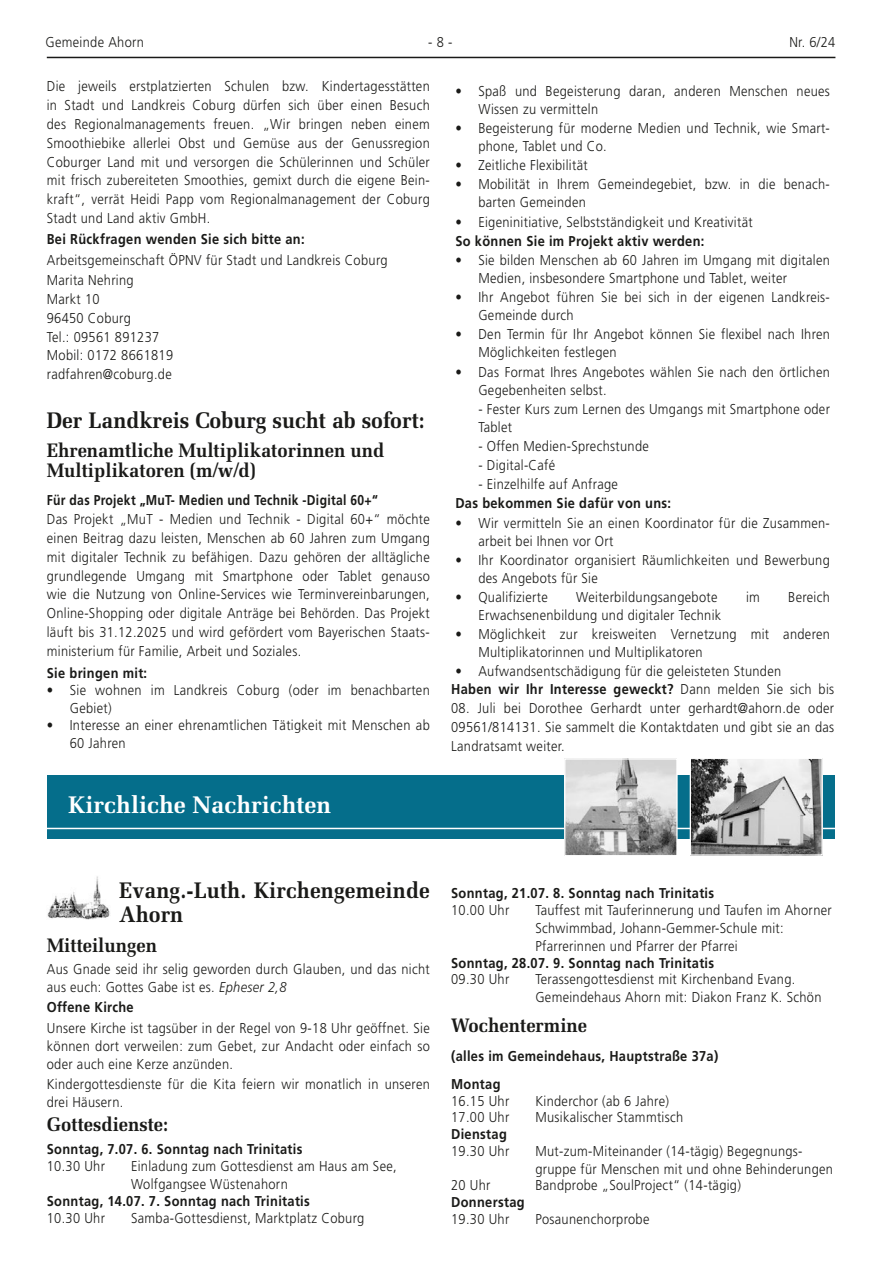
<style>
.page{position:relative;width:881px;height:1263px;background:#fff}
.page>*{position:absolute;margin:0;border:0;box-sizing:border-box;transform-origin:0 0}
.t1{font:700 24px "Melior LT";color:#fff}
.t2{font:700 22.5px/24.3px "Melior LT";color:#1a1a18;scale:.95 1}
.t3{font:700 19.5px/20.2px "Melior LT";color:#1a1a18;scale:.95 1}
.t4{font:300 14.25px/18px "Frutiger LT";letter-spacing:.025em;color:#1a1a18;scale:.9 1}
.t5{font:700 14.25px/28.2px "Frutiger LT";letter-spacing:.025em;color:#1a1a18;scale:.9 1}
.t6{font:700 14.25px "Frutiger LT";letter-spacing:.025em;color:#1a1a18;scale:.85 1}
.s1{font-weight:700}
.s2{font-style:italic}
</style>
<div class="page">
<hr style="left:47px;top:57px;width:788px;height:1px;background:#1a1a18">
<div style="left:47px;top:775px;width:786px;height:63px;background:#056e8b"></div>
<hr style="left:47px;top:828px;width:786px;height:1px;background:#fff">
<img style="left:691px;top:760px;width:129px;height:94px">
<div style="left:689px;top:758px;width:133px;height:98px;border:1px solid #fff"></div>
<img style="left:566px;top:760px;width:109px;height:94px">
<div style="left:564px;top:758px;width:113px;height:98px;border:1px solid #fff"></div>
<img style="left:47px;top:876px;width:63px;height:43px">
<p class="t4" style="left:45px;top:33px;width:111px">Gemeinde Ahorn</p>
<p class="t4" style="left:428px;top:33px;width:28px">- 8 -</p>
<p class="t4" style="left:789px;top:33px;width:53px">Nr. 6/24</p>
<p class="t4" style="left:478px;top:82px;width:392px;text-indent:-23px">• Spaß und Begeisterung daran, anderen Menschen neues<br>Wissen zu vermitteln</p>
<p class="t4" style="left:478px;top:119px;width:392px;text-indent:-23px">• Begeisterung für moderne Medien und Technik, wie Smart&shy;phone, Tablet und Co.</p>
<p class="t4" style="left:455px;top:156px;width:148px">• Zeitliche Flexibilität</p>
<p class="t4" style="left:478px;top:176px;width:392px;text-indent:-23px">• Mobilität in Ihrem Gemeindegebiet, bzw. in die benach&shy;barten Gemeinden</p>
<p class="t4" style="left:455px;top:213px;width:332px">• Eigeninitiative, Selbstständigkeit und Kreativität</p>
<p class="t5" style="left:455px;top:227px;width:278px">So können Sie im Projekt aktiv werden:</p>
<p class="t4" style="left:478px;top:251px;width:392px;text-indent:-23px">• Sie bilden Menschen ab 60 Jahren im Umgang mit digitalen<br>Medien, insbesondere Smartphone und Tablet, weiter</p>
<p class="t4" style="left:478px;top:288px;width:392px;text-indent:-23px">• Ihr Angebot führen Sie bei sich in der eigenen Landkreis-<br>Gemeinde durch</p>
<p class="t4" style="left:478px;top:326px;width:392px;text-indent:-23px">• Den Termin für Ihr Angebot können Sie flexibel nach Ihren<br>Möglichkeiten festlegen</p>
<p class="t4" style="left:478px;top:363px;width:392px;text-indent:-23px">• Das Format Ihres Angebotes wählen Sie nach den örtlichen<br>Gegebenheiten selbst.</p>
<p class="t4" style="left:478px;top:400px;width:392px">- Fester Kurs zum Lernen des Umgangs mit Smartphone oder<br>Tablet</p>
<p class="t4" style="left:478px;top:437px;width:191px">- Offen Medien-Sprechstunde</p>
<p class="t4" style="left:478px;top:456px;width:87px">- Digital-Café</p>
<p class="t4" style="left:478px;top:476px;width:157px">- Einzelhilfe auf Anfrage</p>
<p class="t5" style="left:455px;top:489px;width:241px">Das bekommen Sie dafür von uns:</p>
<p class="t4" style="left:478px;top:514px;width:392px;text-indent:-23px">• Wir vermitteln Sie an einen Koordinator für die Zusammen&shy;arbeit bei Ihnen vor Ort</p>
<p class="t4" style="left:478px;top:551px;width:392px;text-indent:-23px">• Ihr Koordinator organisiert Räumlichkeiten und Bewerbung des Angebots für Sie</p>
<p class="t4" style="left:455px;top:588px;width:104px">• Qualifizierte</p>
<p class="t4" style="left:576px;top:588px;width:158px">Weiterbildungsangebote</p>
<p class="t4" style="left:745px;top:588px;width:17px">im</p>
<p class="t4" style="left:788px;top:588px;width:48px">Bereich</p>
<p class="t4" style="left:478px;top:606px;width:271px">Erwachsenenbildung und digitaler Technik</p>
<p class="t4" style="left:478px;top:625px;width:392px;text-indent:-23px">• Möglichkeit zur kreisweiten Vernetzung mit anderen<br>Multiplikatorinnen und Multiplikatoren</p>
<p class="t4" style="left:451px;top:663px;width:427px">• Aufwandsentschädigung für die geleisteten Stunden<br><span class="s1">Haben wir Ihr Interesse geweckt?</span> Dann melden Sie sich bis</p>
<p class="t4" style="left:451px;top:699px;width:427px;line-height:18.8px;text-align:justify">08. Juli bei Dorothee Gerhardt unter gerhardt@ahorn.de oder 09561/814131. Sie sammelt die Kontaktdaten und gibt sie an das Landratsamt weiter.</p>
<p class="t4" style="left:47px;top:77px;width:427px;line-height:18.8px;text-align:justify">Die jeweils erstplatzierten Schulen bzw. Kindertagesstätten in Stadt und Landkreis Coburg dürfen sich über einen Besuch des Regionalmanagements freuen. „Wir bringen neben einem Smoothiebike allerlei Obst und Gemüse aus der Genussregion Coburger Land mit und versorgen die Schülerinnen und Schüler mit frisch zubereiteten Smoothies, gemixt durch die eigene Bein&shy;kraft“, verrät Heidi Papp vom Regionalmanagement der Coburg Stadt und Land aktiv GmbH.</p>
<p class="t5" style="left:47px;top:225px;width:288px">Bei Rückfragen wenden Sie sich bitte an:</p>
<p class="t4" style="left:47px;top:249px;width:380px;line-height:20.9px">Arbeitsgemeinschaft ÖPNV für Stadt und Landkreis Coburg<br>Marita Nehring</p>
<p class="t4" style="left:47px;top:290px;width:142px;line-height:18.8px">Markt 10<br>96450 Coburg<br>Tel.: 09561 891237<br>Mobil: 0172 8661819 radfahren@coburg.de</p>
<h2 class="t2" style="left:47px;top:408px;width:399px">Der Landkreis Coburg sucht ab sofort:</h2>
<h3 class="t3" style="left:47px;top:440px;width:357px">Ehrenamtliche Multiplikatorinnen und<br>Multiplikatoren (m/w/d)</h3>
<p class="t6" style="left:47px;top:491px;width:391px">Für das Projekt „MuT- Medien und Technik -Digital 60+“</p>
<p class="t4" style="left:47px;top:510px;width:427px;line-height:18.8px;text-align:justify">Das Projekt „MuT - Medien und Technik - Digital 60+“ möchte einen Beitrag dazu leisten, Menschen ab 60 Jahren zum Umgang mit digitaler Technik zu befähigen. Dazu gehören der alltägliche grundlegende Umgang mit Smartphone oder Tablet genauso wie die Nutzung von Online-Services wie Terminvereinbarungen, Online-Shopping oder digitale Anträge bei Behörden. Das Projekt läuft bis 31.12.2025 und wird gefördert vom Bayerischen Staats&shy;ministerium für Familie, Arbeit und Soziales.</p>
<p class="t5" style="left:47px;top:659px;width:113px">Sie bringen mit:</p>
<p class="t4" style="left:70px;top:681px;width:401px;text-indent:-23px">• Sie wohnen im Landkreis Coburg (oder im benachbarten<br>Gebiet)</p>
<p class="t4" style="left:70px;top:716px;width:401px;text-indent:-23px">• Interesse an einer ehrenamtlichen Tätigkeit mit Menschen ab<br>60 Jahren</p>
<h1 class="t1" style="left:68px;top:790px;width:264px">Kirchliche Nachrichten</h1>
<h2 class="t2" style="left:119px;top:878px;width:328px">Evang.-Luth. Kirchengemeinde<br>Ahorn</h2>
<h3 class="t3" style="left:47px;top:935px;width:117px">Mitteilungen</h3>
<p class="t4" style="left:47px;top:961px;width:427px">Aus Gnade seid ihr selig geworden durch Glauben, und das nicht aus euch: Gottes Gabe ist es. <span class="s2">Epheser 2,8</span></p>
<p class="t5" style="left:47px;top:993px;width:98px">Offene Kirche</p>
<p class="t4" style="left:47px;top:1019px;width:427px;text-align:justify">Unsere Kirche ist tagsüber in der Regel von 9-18 Uhr geöffnet. Sie können dort verweilen: zum Gebet, zur Andacht oder einfach so oder auch eine Kerze anzünden.</p>
<p class="t4" style="left:47px;top:1075px;width:427px">Kindergottesdienste für die Kita feiern wir monatlich in unseren drei Häusern.</p>
<h3 class="t3" style="left:47px;top:1113px;width:129px">Gottesdienste:</h3>
<p class="t5" style="left:47px;top:1135px;width:285px">Sonntag, 7.07. 6. Sonntag nach Trinitatis</p>
<p class="t4" style="left:47px;top:1157px;width:66px">10.30 Uhr</p>
<p class="t4" style="left:131px;top:1157px;width:296px">Einladung zum Gottesdienst am Haus am See,<br>Wolfgangsee Wüstenahorn</p>
<p class="t5" style="left:47px;top:1187px;width:294px">Sonntag, 14.07. 7. Sonntag nach Trinitatis</p>
<p class="t4" style="left:47px;top:1209px;width:66px">10.30 Uhr</p>
<p class="t4" style="left:131px;top:1209px;width:261px">Samba-Gottesdienst, Marktplatz Coburg</p>
<p class="t5" style="left:451px;top:879px;width:294px">Sonntag, 21.07. 8. Sonntag nach Trinitatis</p>
<p class="t4" style="left:451px;top:901px;width:66px">10.00 Uhr</p>
<p class="t4" style="left:535px;top:901px;width:331px">Tauffest mit Tauferinnerung und Taufen im Ahorner<br>Schwimmbad, Johann-Gemmer-Schule mit:<br>Pfarrerinnen und Pfarrer der Pfarrei</p>
<p class="t5" style="left:451px;top:948px;width:294px">Sonntag, 28.07. 9. Sonntag nach Trinitatis</p>
<p class="t4" style="left:451px;top:970px;width:66px">09.30 Uhr</p>
<p class="t4" style="left:535px;top:970px;width:319px">Terassengottesdienst mit Kirchenband Evang.<br>Gemeindehaus Ahorn mit: Diakon Franz K. Schön</p>
<h3 class="t3" style="left:451px;top:1015px;width:144px">Wochentermine</h3>
<p class="t5" style="left:451px;top:1042px;width:298px">(alles im Gemeindehaus, Hauptstraße 37a)<br>Montag</p>
<p class="t4" style="left:451px;top:1092px;width:66px">16.15 Uhr</p>
<p class="t4" style="left:535px;top:1092px;width:150px">Kinderchor (ab 6 Jahre)</p>
<p class="t4" style="left:451px;top:1109px;width:66px">17.00 Uhr</p>
<p class="t4" style="left:535px;top:1109px;width:166px">Musikalischer Stammtisch</p>
<p class="t5" style="left:451px;top:1120px;width:63px">Dienstag</p>
<p class="t4" style="left:451px;top:1142px;width:66px">19.30 Uhr</p>
<p class="t4" style="left:535px;top:1142px;width:332px">Mut-zum-Miteinander (14-tägig) Begegnungs&shy;gruppe für Menschen mit und ohne Behinderungen</p>
<p class="t4" style="left:451px;top:1177px;width:45px">20 Uhr</p>
<p class="t4" style="left:535px;top:1177px;width:230px">Bandprobe „SoulProject“ (14-tägig)</p>
<p class="t5" style="left:451px;top:1188px;width:83px">Donnerstag</p>
<p class="t4" style="left:451px;top:1210px;width:66px">19.30 Uhr</p>
<p class="t4" style="left:535px;top:1210px;width:128px">Posaunenchorprobe</p>
</div>
